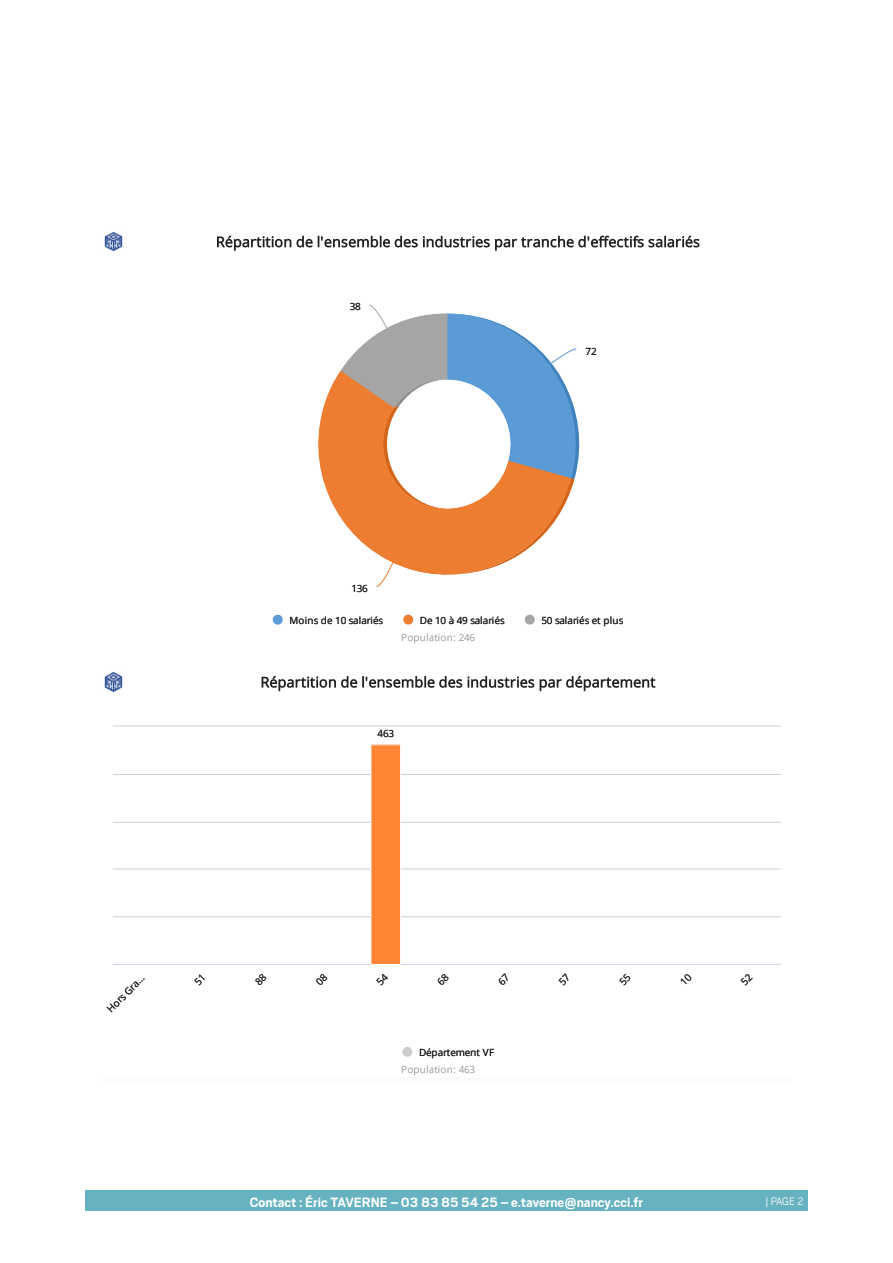
<style>
.page{position:relative;width:893px;height:1263px;background:#fff}
.page>*{position:absolute;margin:0;border:0;box-sizing:border-box;transform-origin:0 0}
.t1{font:700 15px "Scout";color:#fff}
.t2{font:300 12px "Scout";color:#fff}
.t3{font:9.9px "Open Sans";letter-spacing:-.01em;color:#231f20}
.t4{font:9.9px "Open Sans";letter-spacing:.02em;color:#999}
</style>
<div class="page">
<div style="left:85px;top:1191px;width:723px;height:20px;background:#66b2c0"></div>
<div style="left:103px;top:1077px;width:687px;height:6px;background:#fafafc"></div>
<svg style="left:318px;top:371px;width:239px;height:204px"></svg>
<svg style="left:375px;top:561px;width:19px;height:26px"></svg>
<svg style="left:340px;top:304px;width:240px;height:214px"></svg>
<svg style="left:273px;top:615px;width:10px;height:10px"></svg>
<svg style="left:403px;top:615px;width:10px;height:10px"></svg>
<svg style="left:525px;top:615px;width:10px;height:10px"></svg>
<img style="left:104px;top:672px;width:19px;height:20px">
<svg style="left:262px;top:676px;width:393px;height:15px"></svg>
<hr style="left:113px;top:916px;width:668px;height:1px;background:#cecece">
<hr style="left:113px;top:868px;width:668px;height:1px;background:#cecece">
<hr style="left:113px;top:822px;width:668px;height:1px;background:#cecece">
<hr style="left:113px;top:774px;width:668px;height:1px;background:#cecece">
<hr style="left:113px;top:725px;width:668px;height:1px;background:#cecece">
<hr style="left:113px;top:964px;width:668px;height:1px;background:#ccd6eb">
<div style="left:371px;top:745px;width:30px;height:219px;background:#ff8635"></div>
<div style="left:370px;top:744px;width:31px;height:220px;border:1px solid #fff"></div>
<svg style="left:402px;top:1047px;width:10px;height:10px"></svg>
<img style="left:104px;top:231px;width:19px;height:21px">
<svg style="left:217px;top:236px;width:483px;height:15px"></svg>
<p class="t3" style="left:104px;top:1005px;width:50px;rotate:-45deg">Hors Gra…</p>
<p class="t3" style="left:350px;top:300px;width:13px">38</p>
<p class="t3" style="left:351px;top:582px;width:18px">136</p>
<p class="t3" style="left:586px;top:344px;width:13px">72</p>
<p class="t3" style="left:289px;top:613px;width:95px">Moins de 10 salariés</p>
<p class="t3" style="left:420px;top:613px;width:86px">De 10 à 49 salariés</p>
<p class="t3" style="left:541px;top:613px;width:84px">50 salariés et plus</p>
<p class="t4" style="left:401px;top:630px;width:76px">Population: 246</p>
<p class="t3" style="left:378px;top:727px;width:18px">463</p>
<p class="t3" style="left:419px;top:1045px;width:77px">Département VF</p>
<p class="t4" style="left:401px;top:1062px;width:76px">Population: 463</p>
<h1 class="t1" style="left:250px;top:1194px;width:395px">Contact : Éric TAVERNE – 03 83 85 54 25 – e.taverne@nancy.cci.fr</h1>
<p class="t2" style="left:766px;top:1193px;width:40px">| PAGE 2</p>
</div>
